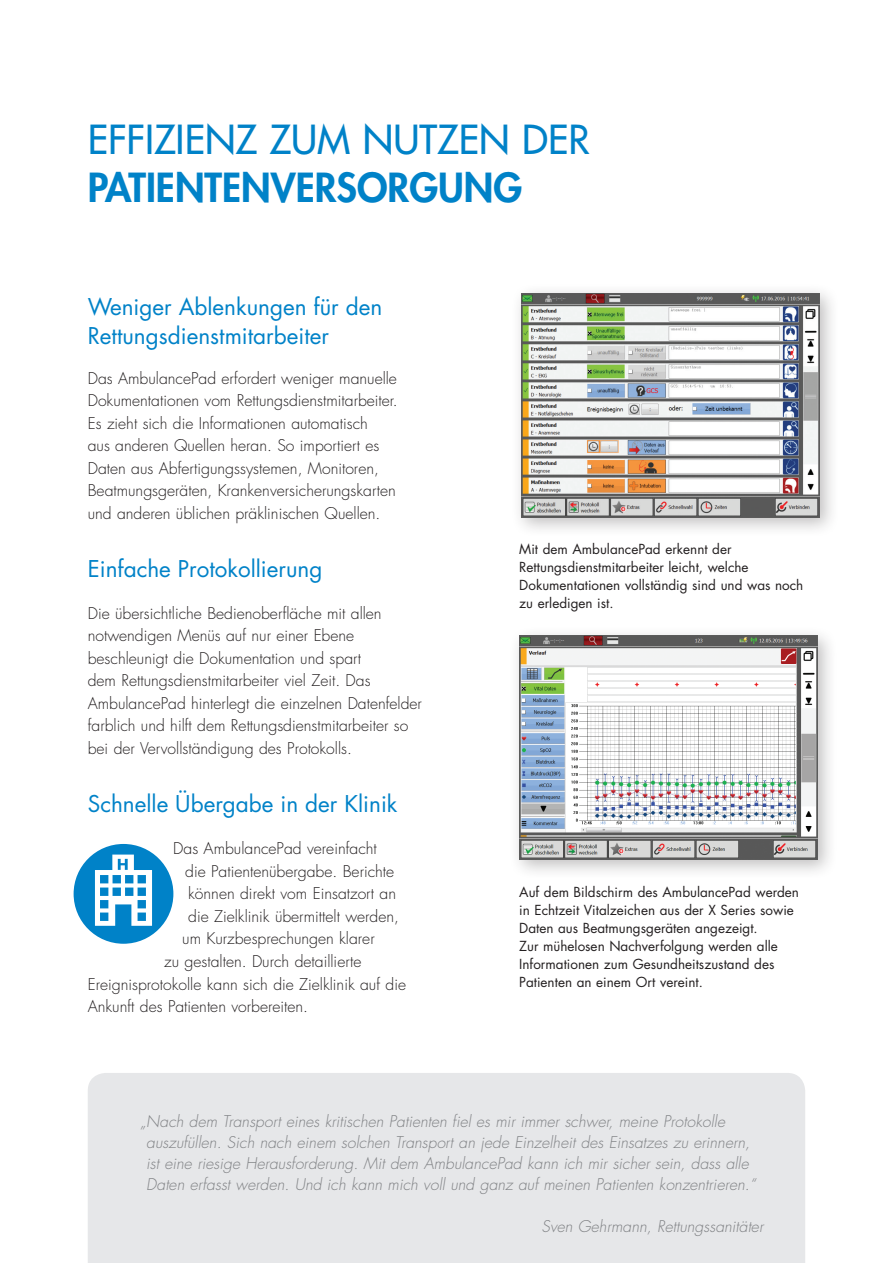
<style>
.page{position:relative;width:893px;height:1263px;background:#fff}
.page>*{position:absolute;margin:0;border:0;box-sizing:border-box;transform-origin:0 0}
.t1{font:500 39px/48px "Futura Std";color:#0082c8}
.Head_3{font:22.5px/28.5px "Futura Std";color:#0082c8}
.t2{font:300 15.75px/22.5px "Futura Std";color:#231f20}
.t3{font:italic 300 15.75px/21px "Futura Std";color:#808285}
.t4{font:13.5px/18px "Futura Std";color:#231f20}
.s1{font-weight:800}
</style>
<div class="page">
<div style="left:511px;top:283px;width:329px;height:255px;background:#231f20;opacity:.28"></div>
<img style="left:521px;top:294px;width:299px;height:223px">
<div style="left:509px;top:625px;width:329px;height:255px;background:#231f20;opacity:.28"></div>
<img style="left:519px;top:636px;width:299px;height:224px">
<div style="left:73px;top:843px;width:101px;height:102px;background:#0082c8;border-radius:50%"></div>
<div style="left:72px;top:842px;width:103px;height:103px;border:2px solid #fff;border-radius:50%"></div>
<svg style="left:95px;top:854px;width:57px;height:72px"></svg>
<div style="left:88px;top:1073px;width:717px;height:190px;background:#e6e7e9"></div>
<p class="t1" style="left:88px;top:115px;width:503px">EFFIZIENZ ZUM NUTZEN DER<br><span class="s1">PATIENTENVERSORGUNG</span></p>
<p class="Head_3" style="left:88px;top:293px;width:296px">Weniger Ablenkungen für den<br>Rettungsdienstmitarbeiter</p>
<p class="t2" style="left:88px;top:367px;width:311px">Das AmbulancePad erfordert weniger manuelle Dokumentationen vom Rettungsdienstmitarbeiter.<br>Es zieht sich die Informationen automatisch<br>aus anderen Quellen heran. So importiert es Daten aus Abfertigungssystemen, Monitoren, Beatmungsgeräten, Krankenversicherungskarten und anderen üblichen präklinischen Quellen.</p>
<p class="Head_3" style="left:88px;top:554px;width:236px">Einfache Protokollierung</p>
<p class="t2" style="left:88px;top:602px;width:336px">Die übersichtliche Bedienoberfläche mit allen notwendigen Menüs auf nur einer Ebene beschleunigt die Dokumentation und spart<br>dem Rettungsdienstmitarbeiter viel Zeit. Das AmbulancePad hinterlegt die einzelnen Datenfelder farblich und hilft dem Rettungsdienstmitarbeiter so bei der Vervollständigung des Protokolls.</p>
<p class="Head_3" style="left:88px;top:789px;width:311px">Schnelle Übergabe in der Klinik</p>
<p class="t2" style="left:173px;top:838px;width:205px">Das AmbulancePad vereinfacht</p>
<p class="t2" style="left:185px;top:860px;width:211px">die Patientenübergabe. Berichte</p>
<p class="t2" style="left:188px;top:883px;width:209px">können direkt vom Einsatzort an</p>
<p class="t2" style="left:188px;top:905px;width:212px">die Zielklinik übermittelt werden,</p>
<p class="t2" style="left:182px;top:928px;width:194px">um Kurzbesprechungen klarer</p>
<p class="t2" style="left:164px;top:950px;width:199px">zu gestalten. Durch detaillierte</p>
<p class="t2" style="left:88px;top:973px;width:320px">Ereignisprotokolle kann sich die Zielklinik auf die</p>
<p class="t2" style="left:88px;top:995px;width:222px">Ankunft des Patienten vorbereiten.</p>
<p class="t4" style="left:519px;top:540px;width:286px">Mit dem AmbulancePad erkennt der Rettungsdienstmitarbeiter leicht, welche Dokumentationen vollständig sind und was noch zu erledigen ist.</p>
<p class="t4" style="left:519px;top:883px;width:281px">Auf dem Bildschirm des AmbulancePad werden in Echtzeit Vitalzeichen aus der X Series sowie Daten aus Beatmungsgeräten angezeigt.<br>Zur mühelosen Nachverfolgung werden alle Informationen zum Gesundheitszustand des Patienten an einem Ort vereint.</p>
<p class="t3" style="left:146px;top:1111px;width:611px;text-indent:-6px">„Nach dem Transport eines kritischen Patienten fiel es mir immer schwer, meine Protokolle auszufüllen. Sich nach einem solchen Transport an jede Einzelheit des Einsatzes zu erinnern, ist eine riesige Herausforderung. Mit dem AmbulancePad kann ich mir sicher sein, dass alle Daten erfasst werden. Und ich kann mich voll und ganz auf meinen Patienten konzentrieren.“</p>
<p class="t3" style="left:541px;top:1216px;width:223px">Sven Gehrmann, Rettungssanitäter</p>
</div>
